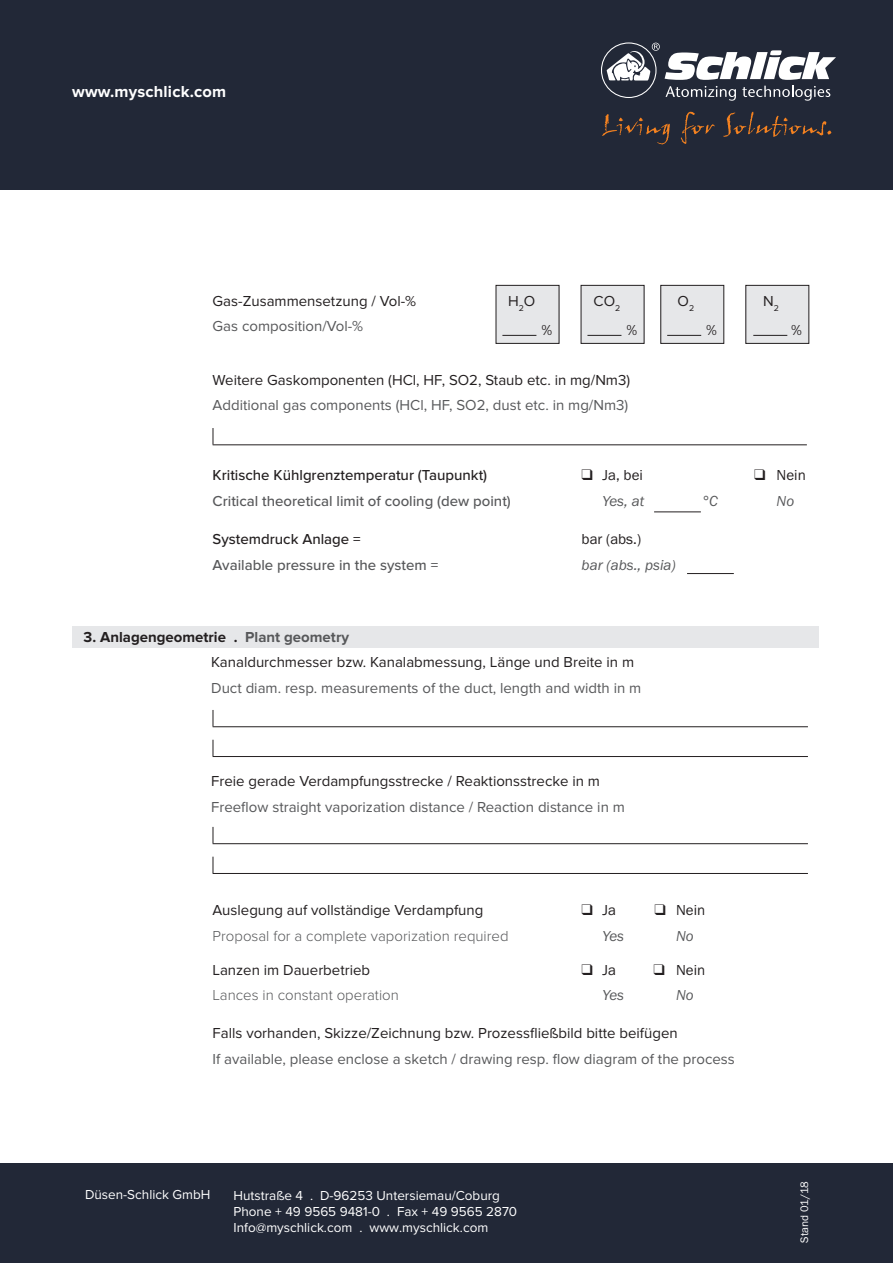
<style>
.page{position:relative;width:893px;height:1263px;background:#fff}
.page>*{position:absolute;margin:0;border:0;box-sizing:border-box;transform-origin:0 0}
.t1{font:700 16.5px "Proxima Nova";letter-spacing:.01em;color:#fff}
.t2{font:15px/25.5px "Proxima Nova";color:#231f20}
.t3{font:15px "Proxima Nova";color:#57585a}
.t4{font:500 15px "Proxima Nova";color:#57585a}
.t5{font:300 15px "Proxima Nova";color:#57585a}
.t6{font:500 15px "Proxima Nova";color:#231f20}
.t7{font:15px "Franklin Gothic Itc T";color:#231f20}
.t8{font:italic 15px "Franklin Gothic Itc T";color:#57585a}
.t9{font:13.5px/15.9px "Proxima Nova";color:#fff}
.t10{font:11.25px "Franklin Gothic Itc T";color:#fff}
.s1{font-weight:700}
.s2{font-weight:700;color:#57585a}
</style>
<div class="page">
<div style="left:496px;top:285px;width:63px;height:58px;background:#e6e7e9"></div>
<div style="left:496px;top:285px;width:63px;height:59px;border:1px solid #231f20"></div>
<div style="left:581px;top:285px;width:63px;height:58px;background:#e6e7e9"></div>
<div style="left:581px;top:285px;width:63px;height:59px;border:1px solid #231f20"></div>
<div style="left:661px;top:285px;width:63px;height:58px;background:#e6e7e9"></div>
<div style="left:660px;top:285px;width:64px;height:59px;border:1px solid #231f20"></div>
<div style="left:746px;top:285px;width:63px;height:58px;background:#e6e7e9"></div>
<div style="left:745px;top:285px;width:64px;height:59px;border:1px solid #231f20"></div>
<hr style="left:502px;top:335px;width:34px;height:1px;background:#231f20">
<hr style="left:587px;top:335px;width:34px;height:1px;background:#231f20">
<hr style="left:667px;top:335px;width:34px;height:1px;background:#231f20">
<hr style="left:753px;top:335px;width:34px;height:1px;background:#231f20">
<hr style="left:213px;top:444px;width:594px;height:1px;background:#231f20">
<svg style="left:213px;top:428px;width:1px;height:16px"></svg>
<hr style="left:654px;top:511px;width:47px;height:1px;background:#231f20">
<hr style="left:687px;top:573px;width:47px;height:1px;background:#231f20">
<div style="left:72px;top:626px;width:747px;height:21px;background:#e6e7e9"></div>
<hr style="left:213px;top:726px;width:595px;height:1px;background:#231f20">
<hr style="left:213px;top:843px;width:595px;height:1px;background:#231f20">
<svg style="left:213px;top:710px;width:1px;height:16px"></svg>
<svg style="left:213px;top:827px;width:1px;height:16px"></svg>
<hr style="left:213px;top:756px;width:595px;height:1px;background:#231f20">
<hr style="left:213px;top:873px;width:595px;height:1px;background:#231f20">
<svg style="left:213px;top:740px;width:1px;height:16px"></svg>
<svg style="left:213px;top:857px;width:1px;height:16px"></svg>
<div style="left:0;top:0;width:893px;height:189px;background:#222837"></div>
<svg style="left:606px;top:43px;width:230px;height:58px"></svg>
<svg style="left:602px;top:114px;width:68px;height:30px"></svg>
<svg style="left:681px;top:112px;width:34px;height:32px"></svg>
<svg style="left:723px;top:112px;width:108px;height:25px"></svg>
<div style="left:0;top:1163px;width:893px;height:100px;background:#222837"></div>
<p class="t1" style="left:72px;top:82px;width:155px">www.myschlick.com</p>
<p class="t2" style="left:213px;top:289px;width:205px">Gas-Zusammensetzung / Vol-%</p>
<p class="t2" style="left:508px;top:289px;width:29px">H<sub>2</sub>O</p>
<p class="t2" style="left:594px;top:289px;width:28px">CO<sub>2</sub></p>
<p class="t2" style="left:678px;top:289px;width:18px">O<sub>2</sub></p>
<p class="t2" style="left:763px;top:289px;width:17px">N<sub>2</sub></p>
<p class="t3" style="left:213px;top:318px;width:152px">Gas composition/Vol-%</p>
<p class="t7" style="left:541px;top:322px;width:12px">%</p>
<p class="t7" style="left:626px;top:322px;width:12px">%</p>
<p class="t7" style="left:706px;top:322px;width:12px">%</p>
<p class="t7" style="left:791px;top:322px;width:12px">%</p>
<p class="t2" style="left:213px;top:367px;width:419px">Weitere Gaskomponenten (HCl, HF, SO2, Staub etc. in mg/Nm3)</p>
<p class="t3" style="left:213px;top:396px;width:417px">Additional gas components (HCl, HF, SO2, dust etc. in mg/Nm3)</p>
<p class="t6" style="left:213px;top:467px;width:276px">Kritische Kühlgrenztemperatur (Taupunkt)</p>
<p class="t7" style="left:582px;top:466px;width:63px">❑ Ja, bei</p>
<p class="t7" style="left:754px;top:466px;width:53px">❑ Nein</p>
<p class="t4" style="left:213px;top:492px;width:300px">Critical theoretical limit of cooling (dew point)</p>
<p class="t8" style="left:603px;top:492px;width:43px">Yes, at</p>
<p class="t8" style="left:703px;top:492px;width:16px">°C</p>
<p class="t8" style="left:777px;top:492px;width:19px">No</p>
<p class="t6" style="left:213px;top:531px;width:150px">Systemdruck Anlage =</p>
<p class="t7" style="left:582px;top:531px;width:61px">bar (abs.)</p>
<p class="t4" style="left:213px;top:556px;width:227px">Available pressure in the system =</p>
<p class="t8" style="left:582px;top:556px;width:96px">bar (abs., psia)</p>
<p class="t2" style="left:211px;top:625px;width:424px;text-indent:-128px"><span class="s1">3. Anlagengeometrie .</span> <span class="s2">Plant geometry<br></span>Kanaldurchmesser bzw. Kanalabmessung, Länge und Breite in m</p>
<p class="t3" style="left:211px;top:679px;width:432px">Duct diam. resp. measurements of the duct, length and width in m</p>
<p class="t2" style="left:211px;top:769px;width:390px">Freie gerade Verdampfungsstrecke / Reaktionsstrecke in m</p>
<p class="t3" style="left:211px;top:798px;width:415px">Freeflow straight vaporization distance / Reaction distance in m</p>
<p class="t2" style="left:213px;top:898px;width:272px">Auslegung auf vollständige Verdampfung</p>
<p class="t7" style="left:582px;top:901px;width:36px">❑ Ja</p>
<p class="t7" style="left:654px;top:901px;width:52px">❑ Nein</p>
<p class="t5" style="left:213px;top:927px;width:298px">Proposal for a complete vaporization required</p>
<p class="t8" style="left:603px;top:927px;width:23px">Yes</p>
<p class="t8" style="left:676px;top:927px;width:19px">No</p>
<p class="t2" style="left:213px;top:957px;width:159px">Lanzen im Dauerbetrieb</p>
<p class="t7" style="left:582px;top:961px;width:36px">❑ Ja</p>
<p class="t7" style="left:654px;top:961px;width:53px">❑ Nein</p>
<p class="t5" style="left:213px;top:986px;width:188px">Lances in constant operation</p>
<p class="t8" style="left:603px;top:986px;width:23px">Yes</p>
<p class="t8" style="left:676px;top:986px;width:19px">No</p>
<p class="t2" style="left:213px;top:1021px;width:467px">Falls vorhanden, Skizze/Zeichnung bzw. Prozessfließbild bitte beifügen</p>
<p class="t3" style="left:213px;top:1050px;width:524px">If available, please enclose a sketch / drawing resp. flow diagram of the process</p>
<p class="t9" style="left:85px;top:1187px;width:127px">Düsen-Schlick GmbH</p>
<p class="t9" style="left:234px;top:1188px;width:285px">Hutstraße 4 . D-96253 Untersiemau/Coburg<br>Phone + 49 9565 9481-0 . Fax + 49 9565 2870<br>Info@myschlick.com . www.myschlick.com</p>
<p class="t10" style="left:798px;top:1243px;width:63px;rotate:-90deg">Stand 01/18</p>
</div>
